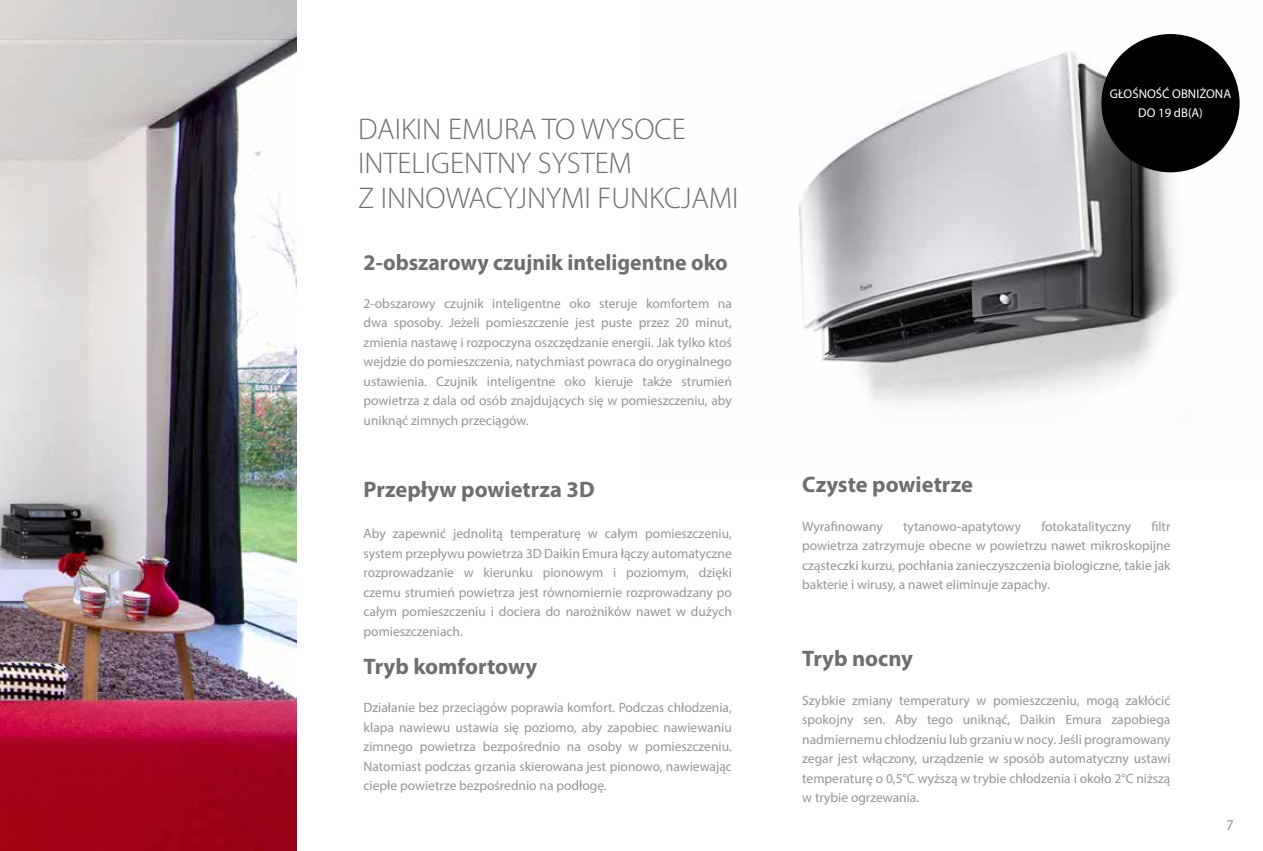
<style>
.page{position:relative;width:1263px;height:851px;background:#fff}
.page>*{position:absolute;margin:0;border:0;box-sizing:border-box;transform-origin:0 0}
.t1{font:300 30px/34.5px "Myriad Pro";color:#6d6e71}
.t2{font:700 22.5px "Myriad Pro";color:#6d6e71}
.t3{font:15px "Myriad Pro";color:#939598}
.t4{font:13.5px/19.5px "Myriad Pro";color:#939598;text-align:justify}
.t5{font:12.75px/19px "Myriad Pro";color:#fff;text-align:center}
</style>
<div class="page">
<img style="left:0;top:0;width:297px;height:850px">
<img style="left:799px;top:34px;width:441px;height:369px">
<div style="left:1101px;top:34px;width:138px;height:138px;background:#000;border-radius:50%"></div>
<h1 class="t1" style="left:358px;top:112px;width:382px">DAIKIN EMURA TO WYSOCE<br>INTELIGENTNY SYSTEM<br>Z INNOWACYJNYMI FUNKCJAMI</h1>
<h2 class="t2" style="left:364px;top:248px;width:366px">2-obszarowy czujnik inteligentne oko</h2>
<p class="t4" style="left:364px;top:293px;width:370px">2-obszarowy czujnik inteligentne oko steruje komfortem na dwa sposoby. Jeżeli pomieszczenie jest puste przez 20 minut, zmienia nastawę i rozpoczyna oszczędzanie energii. Jak tylko ktoś wejdzie do pomieszczenia, natychmiast powraca do oryginalnego ustawienia. Czujnik inteligentne oko kieruje także strumień powietrza z dala od osób znajdujących się w pomieszczeniu, aby uniknąć zimnych przeciągów.</p>
<p class="t5" style="left:1110px;top:84px;width:123px">GŁOŚNOŚĆ OBNIŻONA<br>DO 19 dB(A)</p>
<h2 class="t2" style="left:802px;top:469px;width:172px">Czyste powietrze</h2>
<h2 class="t2" style="left:364px;top:475px;width:233px">Przepływ powietrza 3D</h2>
<p class="t4" style="left:364px;top:523px;width:370px">Aby zapewnić jednolitą temperaturę w całym pomieszczeniu, system przepływu powietrza 3D Daikin Emura łączy automatyczne rozprowadzanie w kierunku pionowym i poziomym, dzięki czemu strumień powietrza jest równomiernie rozprowadzany po całym pomieszczeniu i dociera do narożników nawet w dużych pomieszczeniach.</p>
<h2 class="t2" style="left:364px;top:651px;width:175px">Tryb komfortowy</h2>
<h2 class="t2" style="left:802px;top:643px;width:112px">Tryb nocny</h2>
<p class="t4" style="left:364px;top:697px;width:370px">Działanie bez przeciągów poprawia komfort. Podczas chłodzenia, klapa nawiewu ustawia się poziomo, aby zapobiec nawiewaniu zimnego powietrza bezpośrednio na osoby w pomieszczeniu.<br>Natomiast podczas grzania skierowana jest pionowo, nawiewając ciepłe powietrze bezpośrednio na podłogę.</p>
<p class="t4" style="left:802px;top:690px;width:370px">Szybkie zmiany temperatury w pomieszczeniu, mogą zakłócić spokojny sen. Aby tego uniknąć, Daikin Emura zapobiega nadmiernemu chłodzeniu lub grzaniu w nocy. Jeśli programowany zegar jest włączony, urządzenie w sposób automatyczny ustawi temperaturę o 0,5°C wyższą w trybie chłodzenia i około 2°C niższą w trybie ogrzewania.</p>
<p class="t4" style="left:802px;top:516px;width:82px">Wyrafinowany</p>
<p class="t4" style="left:903px;top:516px;width:120px">tytanowo-apatytowy</p>
<p class="t4" style="left:1041px;top:516px;width:91px">fotokatalityczny</p>
<p class="t4" style="left:802px;top:516px;width:370px;text-indent:349px">filtr powietrza zatrzymuje obecne w powietrzu nawet mikroskopijne cząsteczki kurzu, pochłania zanieczyszczenia biologiczne, takie jak bakterie i wirusy, a nawet eliminuje zapachy.</p>
<p class="t3" style="left:1226px;top:815px;width:9px">7</p>
</div>
